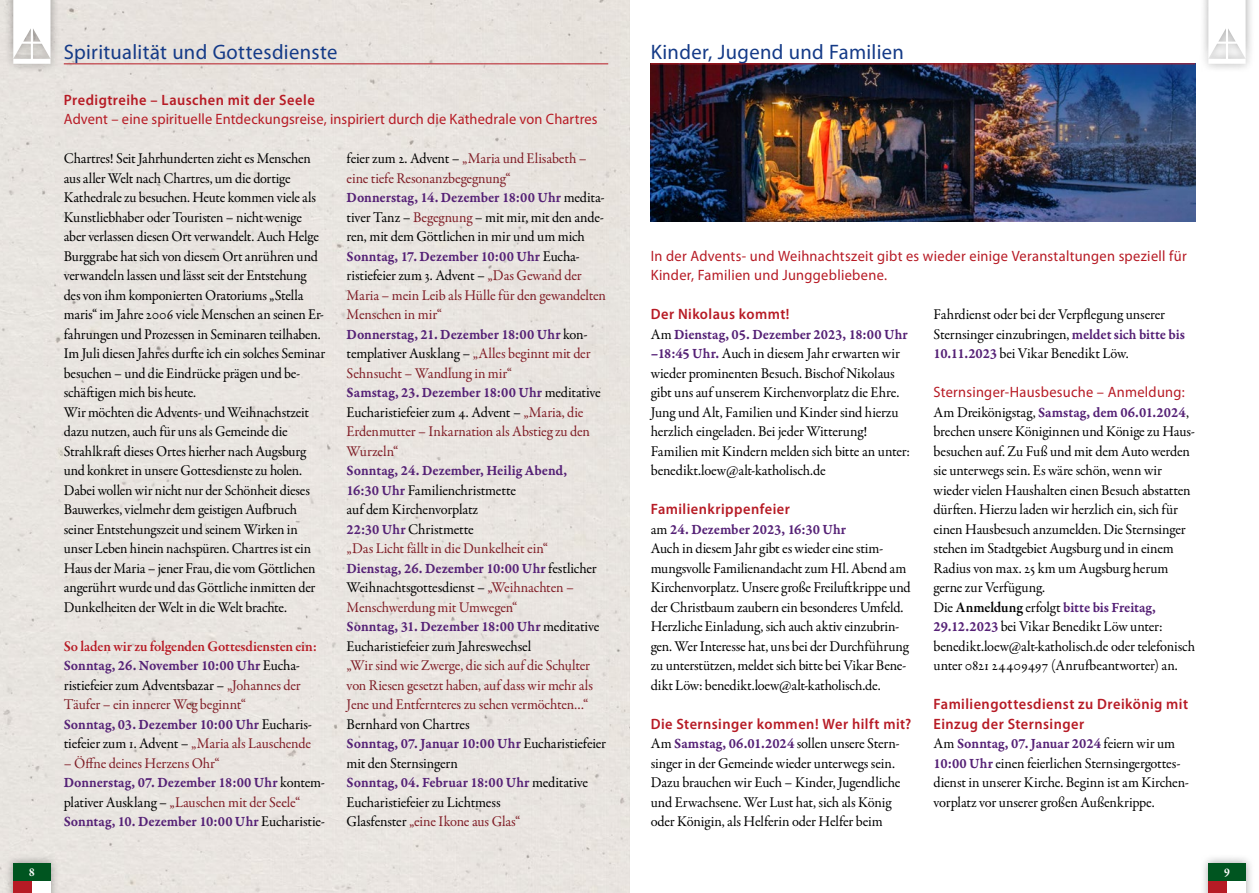
<style>
.page{position:relative;width:1259px;height:893px;background:#fff}
.page>*{position:absolute;margin:0;border:0;box-sizing:border-box;transform-origin:0 0}
.t1{font:21px "Myriad Pro";letter-spacing:.015em;color:#143a87}
.t2{font:15px/19.5px "Garamond Premr Pro";letter-spacing:-.015em;color:#000;scale:.96 1}
.t3{font:15px/19.5px "Garamond Premr Pro";letter-spacing:-.015em;color:#000;scale:.95 1}
.t4{font:15px "Garamond Premr Pro Smbd Capt";letter-spacing:-.005em;color:#552176;scale:.92 1}
.t5{font:15px/19.5px "Garamond Premr Pro";letter-spacing:-.01em;color:#801d26;scale:.96 1}
.t6{font:15px/19.5px "Myriad Pro";letter-spacing:.015em;color:#b71b25;scale:.96 1}
.t7{font:600 15px/19.5px "Myriad Pro";letter-spacing:.03em;color:#b71b25;scale:.96 1}
.t8{font:600 15px "Garamond Premr Pro";letter-spacing:-.01em;color:#b71b25;scale:.96 1}
.t9{font:700 12px "Garamond Premr Pro";color:#fff;scale:.96 1}
.s1{font-family:"Garamond Premr Pro";color:#000}
.s2{color:#000}
.s3{color:#801d26}
.s4{font-family:"Garamond Premr Pro Smbd Capt";color:#552176}
.s5{font-family:"Garamond Premr Pro";font-weight:600;color:#000}
</style>
<div class="page">
<img style="left:651px;top:65px;width:544px;height:157px">
<div style="left:0;top:0;width:629px;height:893px;background:#e8e4e0"></div>
<hr style="left:64px;top:64px;width:544px;height:1px;background:#b71b25">
<hr style="left:651px;top:64px;width:544px;height:1px;background:#b71b25">
<div style="left:1198px;top:0;width:57px;height:73px;background:#000;opacity:.35"></div>
<svg style="left:1208px;top:0;width:37px;height:64px"></svg>
<div style="left:1198px;top:854px;width:57px;height:39px;background:#000;opacity:.35"></div>
<div style="left:1208px;top:863px;width:37px;height:30px;background:#b71b25"></div>
<div style="left:1227px;top:879px;width:18px;height:14px;background:#fff"></div>
<div style="left:1208px;top:863px;width:37px;height:17px;background:#005520"></div>
<div style="left:4px;top:0;width:56px;height:73px;background:#000;opacity:.35"></div>
<svg style="left:13px;top:0;width:38px;height:64px"></svg>
<div style="left:4px;top:854px;width:56px;height:39px;background:#000;opacity:.35"></div>
<div style="left:13px;top:863px;width:38px;height:30px;background:#b71b25"></div>
<div style="left:32px;top:879px;width:19px;height:14px;background:#fff"></div>
<div style="left:13px;top:863px;width:38px;height:17px;background:#005520"></div>
<h1 class="t1" style="left:64px;top:39px;width:275px">Spiritualität und Gottesdienste</h1>
<h1 class="t1" style="left:651px;top:39px;width:255px">Kinder, Jugend und Familien</h1>
<p class="t7" style="left:64px;top:89px;width:263px">Predigtreihe – Lauschen mit der Seele</p>
<p class="t6" style="left:64px;top:109px;width:557px">Advent – eine spirituelle Entdeckungsreise, inspiriert durch die Kathedrale von Chartres</p>
<p class="t3" style="left:64px;top:149px;width:277px">Chartres! Seit Jahrhunderten zieht es Menschen aus aller Welt nach Chartres, um die dortige Kathedrale zu besuchen. Heute kommen viele als Kunstliebhaber oder Touristen – nicht wenige aber verlassen diesen Ort verwandelt. Auch Helge Burggrabe hat sich von diesem Ort anrühren und verwandeln lassen und lässt seit der Entstehung des von ihm komponierten Oratoriums „Stella maris“ im Jahre 2006 viele Menschen an seinen Er&shy;fahrungen und Prozessen in Seminaren teilhaben.<br>Im Juli diesen Jahres durfte ich ein solches Seminar besuchen – und die Eindrücke prägen und be&shy;schäftigen mich bis heute.<br>Wir möchten die Advents- und Weihnachstzeit dazu nutzen, auch für uns als Gemeinde die Strahlkraft dieses Ortes hierher nach Augsburg und konkret in unsere Gottesdienste zu holen.<br>Dabei wollen wir nicht nur der Schönheit dieses Bauwerkes, vielmehr dem geistigen Aufbruch seiner Entstehungszeit und seinem Wirken in unser Leben hinein nachspüren. Chartres ist ein Haus der Maria – jener Frau, die vom Göttlichen angerührt wurde und das Göttliche inmitten der Dunkelheiten der Welt in die Welt brachte.</p>
<p class="t8" style="left:64px;top:637px;width:265px">So laden wir zu folgenden Gottesdiensten ein:</p>
<p class="t4" style="left:64px;top:656px;width:257px">Sonntag, 26. November 10:00 Uhr <span class="s1">Eucha-</span></p>
<p class="t5" style="left:64px;top:675px;width:248px"><span class="s2">ristiefeier zum Adventsbazar –</span> „Johannes der<br>Täufer – ein innerer Weg beginnt“</p>
<p class="t4" style="left:64px;top:715px;width:271px">Sonntag, 03. Dezember 10:00 Uhr <span class="s1">Eucharis-</span></p>
<p class="t2" style="left:64px;top:734px;width:259px">tiefeier zum 1. Advent – <span class="s3">„Maria als Lauschende</span></p>
<p class="t5" style="left:64px;top:753px;width:164px">– Öffne deines Herzens Ohr“</p>
<p class="t4" style="left:64px;top:773px;width:285px">Donnerstag, 07. Dezember 18:00 Uhr <span class="s1">kontem-</span></p>
<p class="t5" style="left:64px;top:792px;width:248px"><span class="s2">plativer Ausklang –</span> „Lauschen mit der Seele“</p>
<p class="t4" style="left:64px;top:812px;width:285px">Sonntag, 10. Dezember 10:00 Uhr <span class="s1">Eucharistie-</span></p>
<p class="t5" style="left:347px;top:149px;width:252px"><span class="s2">feier zum 2. Advent –</span> „Maria und Elisabeth – eine tiefe Resonanzbegegnung“</p>
<p class="t4" style="left:347px;top:188px;width:282px">Donnerstag, 14. Dezember 18:00 Uhr <span class="s1">medita-</span></p>
<p class="t2" style="left:347px;top:207px;width:270px">tiver Tanz – <span class="s3">Begegnung</span> – mit mir, mit den ande&shy;ren, mit dem Göttlichen in mir und um mich</p>
<p class="t4" style="left:347px;top:247px;width:255px">Sonntag, 17. Dezember 10:00 Uhr <span class="s1">Eucha-</span></p>
<p class="t5" style="left:347px;top:266px;width:272px"><span class="s2">ristiefeier zum 3. Advent –</span> „Das Gewand der<br>Maria – mein Leib als Hülle für den gewandelten<br>Menschen in mir“</p>
<p class="t4" style="left:347px;top:325px;width:263px">Donnerstag, 21. Dezember 18:00 Uhr <span class="s1">kon-</span></p>
<p class="t5" style="left:347px;top:344px;width:256px"><span class="s2">templativer Ausklang –</span> „Alles beginnt mit der<br>Sehnsucht – Wandlung in mir“</p>
<p class="t4" style="left:347px;top:383px;width:278px">Samstag, 23. Dezember 18:00 Uhr <span class="s1">meditative</span></p>
<p class="t5" style="left:347px;top:402px;width:255px"><span class="s2">Eucharistiefeier zum 4. Advent –</span> „Maria, die<br>Erdenmutter – Inkarnation als Abstieg zu den<br>Wurzeln“</p>
<p class="t4" style="left:347px;top:461px;width:241px">Sonntag, 24. Dezember, Heilig Abend,</p>
<p class="t2" style="left:347px;top:480px;width:211px"><span class="s4">16:30 Uhr</span> Familienchristmette<br>auf dem Kirchenvorplatz<br><span class="s4">22:30 Uhr</span> Christmette<br><span class="s3">„Das Licht fällt in die Dunkelheit ein“</span></p>
<p class="t4" style="left:347px;top:559px;width:273px">Dienstag, 26. Dezember 10:00 Uhr <span class="s1">festlicher</span></p>
<p class="t5" style="left:347px;top:578px;width:238px"><span class="s2">Weihnachtsgottesdienst –</span> „Weihnachten –<br>Menschwerdung mit Umwegen“</p>
<p class="t4" style="left:347px;top:617px;width:276px">Sonntag, 31. Dezember 18:00 Uhr <span class="s1">meditative</span></p>
<p class="t2" style="left:347px;top:636px;width:194px">Eucharistiefeier zum Jahreswechsel</p>
<p class="t5" style="left:347px;top:656px;width:258px">„Wir sind wie Zwerge, die sich auf die Schulter von Riesen gesetzt haben, auf dass wir mehr als<br>Jene und Entfernteres zu sehen vermöchten…“</p>
<p class="t2" style="left:347px;top:714px;width:130px">Bernhard von Chartres</p>
<p class="t4" style="left:347px;top:734px;width:283px">Sonntag, 07. Januar 10:00 Uhr <span class="s1">Eucharistiefeier</span></p>
<p class="t2" style="left:347px;top:753px;width:117px">mit den Sternsingern</p>
<p class="t4" style="left:347px;top:773px;width:264px">Sonntag, 04. Februar 18:00 Uhr <span class="s1">meditative</span></p>
<p class="t2" style="left:347px;top:792px;width:183px">Eucharistiefeier zu Lichtmess<br>Glasfenster <span class="s3">„eine Ikone aus Glas“</span></p>
<p class="t6" style="left:651px;top:246px;width:560px">In der Advents- und Weihnachtszeit gibt es wieder einige Veranstaltungen speziell für<br>Kinder, Familien und Junggebliebene.</p>
<p class="t7" style="left:651px;top:304px;width:146px">Der Nikolaus kommt!</p>
<p class="t4" style="left:651px;top:325px;width:281px"><span class="s1">Am</span> Dienstag, 05. Dezember 2023, 18:00 Uhr</p>
<p class="t2" style="left:651px;top:344px;width:272px"><span class="s4">–18:45 Uhr.</span> Auch in diesem Jahr erwarten wir wieder prominenten Besuch. Bischof Nikolaus gibt uns auf unserem Kirchenvorplatz die Ehre.<br>Jung und Alt, Familien und Kinder sind hierzu herzlich eingeladen. Bei jeder Witterung!<br>Familien mit Kindern melden sich bitte an unter: benedikt.loew@alt-katholisch.de</p>
<p class="t7" style="left:651px;top:499px;width:146px">Familienkrippenfeier</p>
<p class="t4" style="left:651px;top:520px;width:214px"><span class="s1">am</span> 24. Dezember 2023, 16:30 Uhr</p>
<p class="t2" style="left:651px;top:539px;width:272px">Auch in diesem Jahr gibt es wieder eine stim&shy;mungsvolle Familienandacht zum Hl. Abend am Kirchenvorplatz. Unsere große Freiluftkrippe und der Christbaum zaubern ein besonderes Umfeld.<br>Herzliche Einladung, sich auch aktiv einzubrin&shy;gen. Wer Interesse hat, uns bei der Durchführung zu unterstützen, meldet sich bitte bei Vikar Bene&shy;dikt Löw: benedikt.loew@alt-katholisch.de.</p>
<p class="t7" style="left:651px;top:713px;width:273px">Die Sternsinger kommen! Wer hilft mit?</p>
<p class="t2" style="left:651px;top:734px;width:262px">Am <span class="s4">Samstag, 06.01.2024</span> sollen unsere Stern&shy;singer in der Gemeinde wieder unterwegs sein.<br>Dazu brauchen wir Euch – Kinder, Jugendliche und Erwachsene. Wer Lust hat, sich als König oder Königin, als Helferin oder Helfer beim</p>
<p class="t2" style="left:933px;top:305px;width:263px">Fahrdienst oder bei der Verpflegung unserer<br>Sternsinger einzubringen, <span class="s4">meldet sich bitte bis<br>10.11.2023</span> bei Vikar Benedikt Löw.</p>
<p class="t6" style="left:933px;top:382px;width:263px">Sternsinger-Hausbesuche – Anmeldung:</p>
<p class="t4" style="left:933px;top:403px;width:279px"><span class="s1">Am Dreikönigstag,</span> Samstag, dem 06.01.2024<span class="s1">,</span></p>
<p class="t2" style="left:933px;top:422px;width:274px">brechen unsere Königinnen und Könige zu Haus&shy;besuchen auf. Zu Fuß und mit dem Auto werden sie unterwegs sein. Es wäre schön, wenn wir wieder vielen Haushalten einen Besuch abstatten dürften. Hierzu laden wir herzlich ein, sich für einen Hausbesuch anzumelden. Die Sternsinger stehen im Stadtgebiet Augsburg und in einem Radius von max. 25 km um Augsburg herum gerne zur Verfügung.</p>
<p class="t4" style="left:933px;top:598px;width:243px"><span class="s1">Die</span> <span class="s5">Anmeldung</span> <span class="s1">erfolgt</span> bitte bis Freitag,</p>
<p class="t2" style="left:933px;top:617px;width:274px"><span class="s4">29.12.2023</span> bei Vikar Benedikt Löw unter: benedikt.loew@alt-katholisch.de oder telefonisch unter 0821 24409497 (Anrufbeantworter) an.</p>
<p class="t7" style="left:933px;top:694px;width:266px">Familiengottesdienst zu Dreikönig mit<br>Einzug der Sternsinger</p>
<p class="t4" style="left:933px;top:734px;width:264px"><span class="s1">Am</span> Sonntag, 07. Januar 2024 <span class="s1">feiern wir um</span></p>
<p class="t2" style="left:933px;top:753px;width:267px"><span class="s4">10:00 Uhr</span> einen feierlichen Sternsingergottes&shy;dienst in unserer Kirche. Beginn ist am Kirchen&shy;vorplatz vor unserer großen Außenkrippe.</p>
<p class="t9" style="left:29px;top:865px;width:8px">8</p>
<p class="t9" style="left:1224px;top:865px;width:8px">9</p>
</div>
